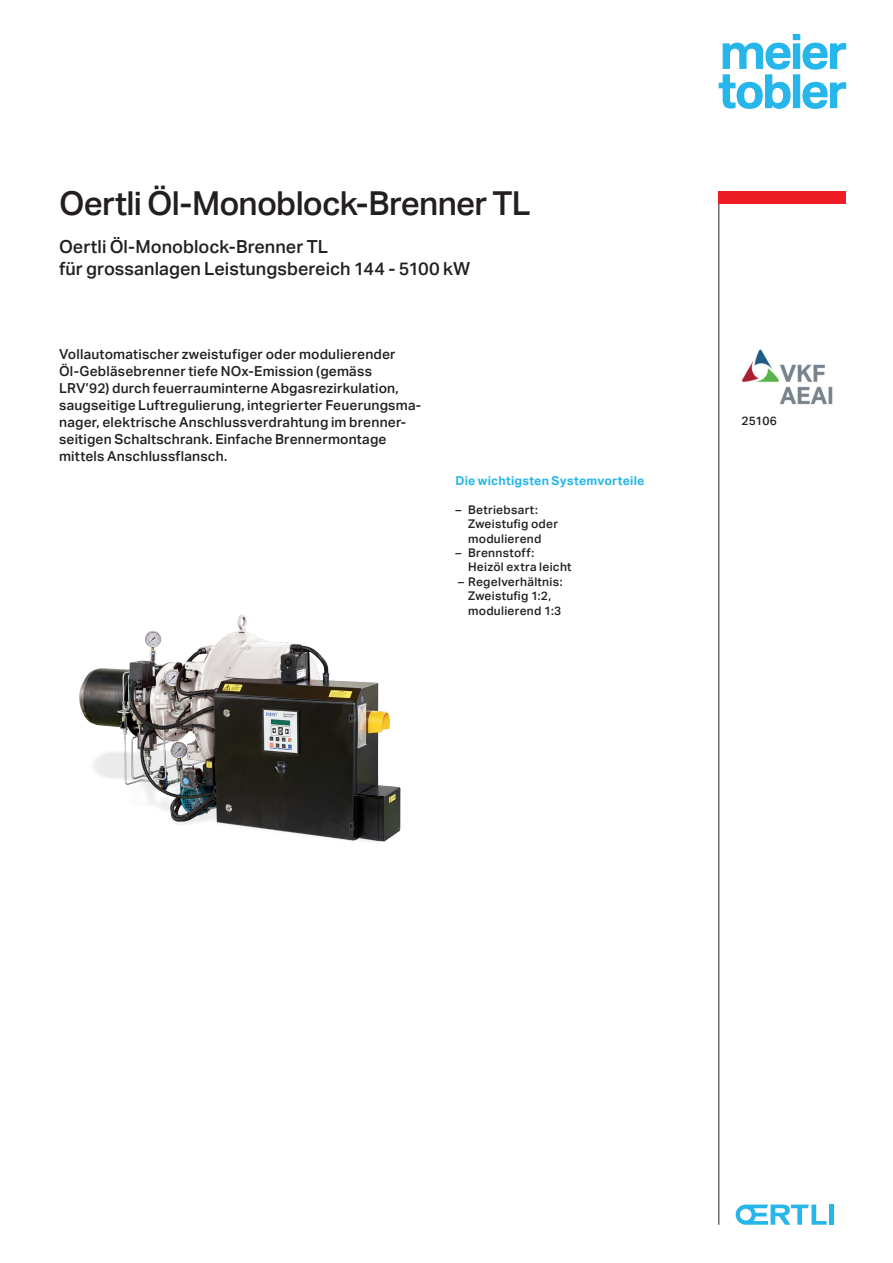
<style>
.page{position:relative;width:893px;height:1263px;background:#fff}
.page>*{position:absolute;margin:0;border:0;box-sizing:border-box;transform-origin:0 0}
.t1{font:500 33px "Aktiv Grotesk";letter-spacing:-.025em;color:#231f20}
.t2{font:500 18px/21.3px "Aktiv Grotesk";color:#231f20}
.t3{font:500 13.8px/17px "Aktiv Grotesk";letter-spacing:.015em;color:#231f20}
.t4{font:700 12.3px "Aktiv Grotesk";letter-spacing:.02em;color:#26b6ea}
.t5{font:500 12px/14.4px "Aktiv Grotesk";letter-spacing:.025em;color:#231f20}
</style>
<div class="page">
<img style="left:742px;top:349px;width:91px;height:56px">
<svg style="left:719px;top:34px;width:127px;height:75px"></svg>
<div style="left:829px;top:1204px;width:5px;height:21px;background:#26b6ea"></div>
<svg style="left:736px;top:1204px;width:91px;height:21px"></svg>
<img style="left:79px;top:614px;width:322px;height:228px">
<hr style="left:719px;top:191px;width:1px;height:1034px;background:#231f20">
<div style="left:719px;top:191px;width:127px;height:13px;background:#ee1d23"></div>
<h1 class="t1" style="left:59px;top:184px;width:473px">Oertli Öl-Monoblock-Brenner TL</h1>
<h2 class="t2" style="left:59px;top:236px;width:413px">Oertli Öl-Monoblock-Brenner TL<br>für grossanlagen Leistungsbereich 144 - 5100 kW</h2>
<p class="t3" style="left:59px;top:345px;width:364px">Vollautomatischer zweistufiger oder modulierender Öl-Gebläsebrenner tiefe NOx-Emission (gemäss LRV’92) durch feuerrauminterne Abgasrezirkulation, saugseitige Luftregulierung, integrierter Feuerungsma&shy;nager, elektrische Anschlussverdrahtung im brenner&shy;seitigen Schaltschrank. Einfache Brennermontage mittels Anschlussflansch.</p>
<p class="t4" style="left:455px;top:474px;width:191px">Die wichtigsten Systemvorteile</p>
<p class="t5" style="left:468px;top:502px;width:92px;text-indent:-13px">– Betriebsart:<br>Zweistufig oder modulierend</p>
<p class="t5" style="left:468px;top:546px;width:105px;text-indent:-13px">– Brennstoff:<br>Heizöl extra leicht</p>
<p class="t5" style="left:468px;top:574px;width:96px;text-indent:-10px">– Regelverhältnis:<br>Zweistufig 1:2, modulierend 1:3</p>
<p class="t5" style="left:742px;top:414px;width:37px">25106</p>
</div>
